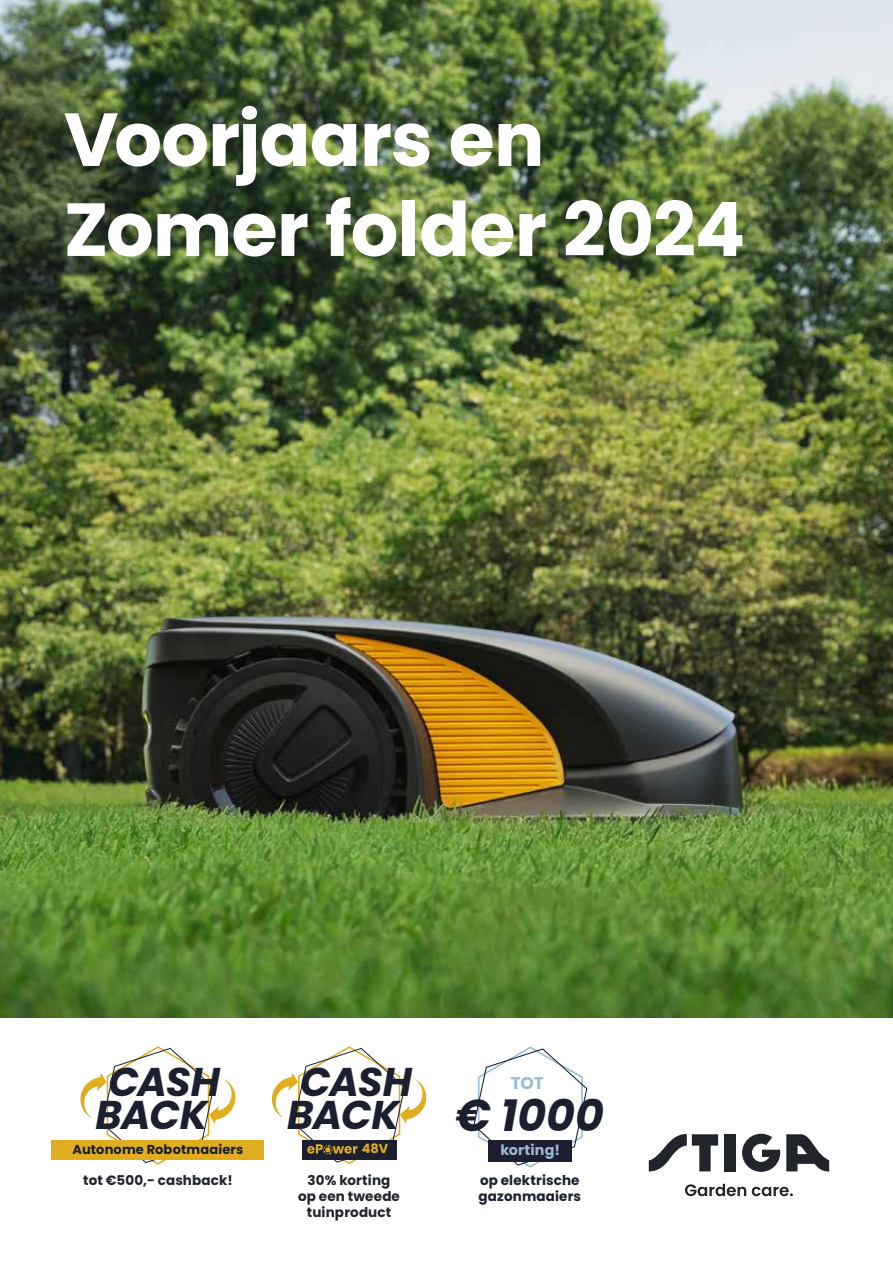
<style>
.page{position:relative;width:893px;height:1263px;background:#fff}
.page>*{position:absolute;margin:0;border:0;box-sizing:border-box;transform-origin:0 0}
.t1{font:700 75px/90px "Poppins";letter-spacing:-.01em;color:#fff}
.t2{font:italic 700 44.55px "Poppins";color:#1b1f2f}
.t3{font:italic 700 40.05px/32.7px "Poppins";letter-spacing:-.025em;color:#1b1f2f;text-align:center}
.t4{font:700 16.95px "Poppins";color:#96bfd4}
.t5{font:700 14.4px "Poppins";letter-spacing:.01em;color:#9fb8ce}
.t6{font:700 13.5px/16.2px "Poppins";letter-spacing:.01em;color:#21242a;text-align:center}
.t7{font:700 13.5px/16.2px "Poppins";letter-spacing:.01em;color:#1b1f2f}
.t8{font:700 13.05px "Poppins";letter-spacing:.01em;color:#1b1f2f}
.t9{font:700 12.9px "Poppins";color:#e0ad20}
</style>
<div class="page">
<img style="left:0;top:0;width:893px;height:1017px">
<div style="left:724px;top:1134px;width:12px;height:37px;background:#21242a"></div>
<svg style="left:742px;top:1134px;width:38px;height:38px"></svg>
<svg style="left:649px;top:1134px;width:69px;height:37px"></svg>
<svg style="left:786px;top:1134px;width:43px;height:37px"></svg>
<svg style="left:685px;top:1184px;width:61px;height:12px"></svg>
<svg style="left:752px;top:1187px;width:41px;height:9px"></svg>
<div style="left:52px;top:1140px;width:212px;height:20px;background:#e0ad20"></div>
<svg style="left:80px;top:1046px;width:156px;height:119px"></svg>
<svg style="left:271px;top:1046px;width:156px;height:119px"></svg>
<svg style="left:473px;top:1046px;width:115px;height:121px"></svg>
<div style="left:489px;top:1140px;width:83px;height:22px;background:#1b1f2f"></div>
<h1 class="t1" style="left:64px;top:95px;width:683px">Voorjaars en<br>Zomer folder 2024</h1>
<h3 class="t3" style="left:96px;top:1066px;width:126px">CASH<br>BACK</h3>
<p class="t8" style="left:72px;top:1142px;width:172px">Autonome Robotmaaiers</p>
<p class="t6" style="left:83px;top:1172px;width:151px">tot €500,- cashback!</p>
<h3 class="t3" style="left:287px;top:1066px;width:126px">CASH<br>BACK</h3>
<p class="t9" style="left:362px;top:1141px;width:28px">48V</p>
<p class="t6" style="left:298px;top:1172px;width:103px">30% korting op een tweede tuinproduct</p>
<p class="t4" style="left:511px;top:1073px;width:34px">TOT</p>
<h2 class="t2" style="left:456px;top:1089px;width:150px">€ 1000</h2>
<p class="t5" style="left:500px;top:1142px;width:61px">korting!</p>
<p class="t7" style="left:478px;top:1172px;width:104px">op elektrische gazonmaaiers</p>
</div>
